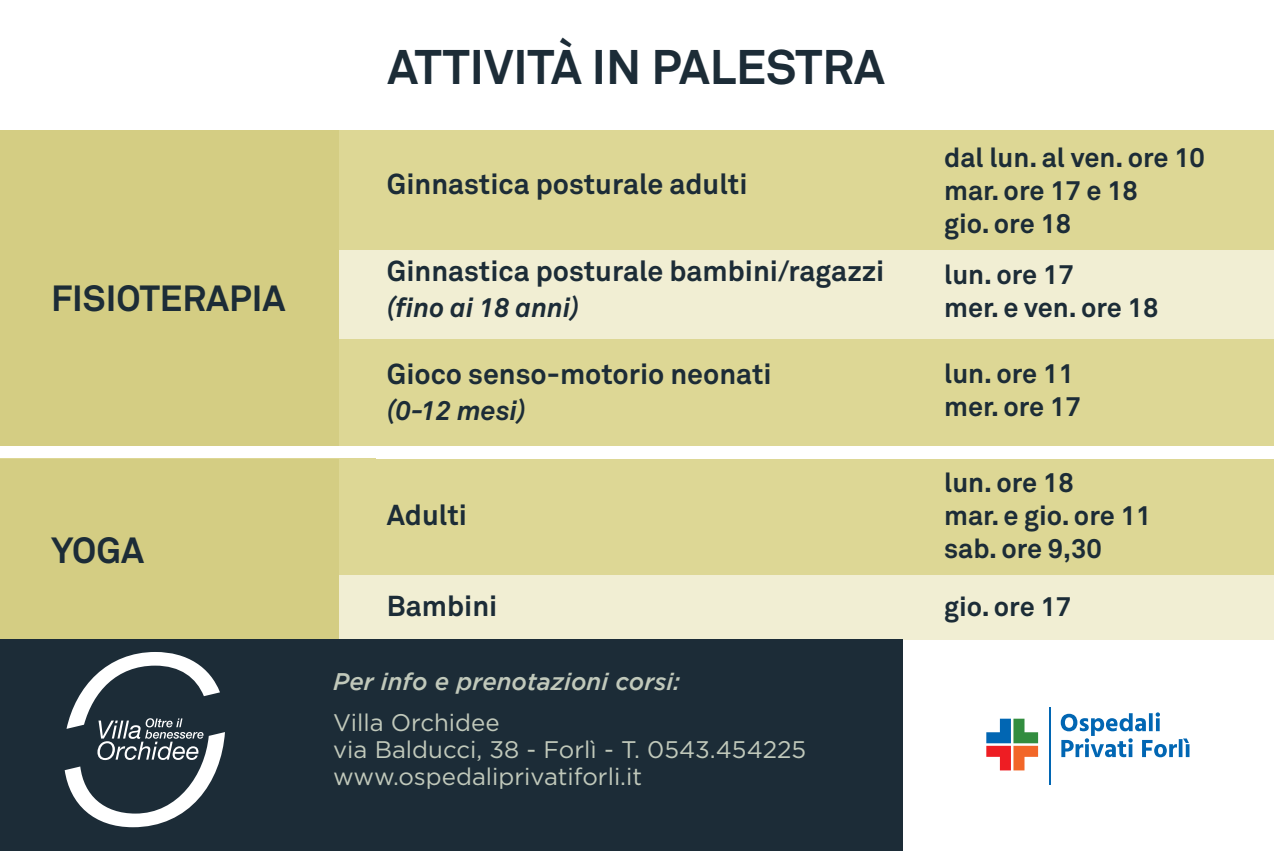
<style>
.page{position:relative;width:1274px;height:851px;background:#fff}
.page>*{position:absolute;margin:0;border:0;box-sizing:border-box;transform-origin:0 0}
.t1{font:700 48px "Akkurat Pro";color:#1c2c37}
.t2{font:700 36px "Akkurat Pro";color:#1c2c37}
.t3{font:700 28.5px "Akkurat Pro";color:#1c2c37}
.t4{font:700 27px/33px "Akkurat Pro";color:#1c2c37}
.t5{font:italic 700 27px "Akkurat Pro";color:#1c2c37}
.t6{font:24px "Gotham";color:#c1c9bb}
.t7{font:italic 500 24px "Gotham";color:#c1c9bb}
</style>
<div class="page">
<div style="left:0;top:130px;width:375px;height:316px;background:#ddd795"></div>
<div style="left:0;top:459px;width:375px;height:351px;background:#ddd795"></div>
<div style="left:0;top:130px;width:339px;height:316px;background:#d4cd83"></div>
<div style="left:0;top:459px;width:339px;height:180px;background:#d4cd83"></div>
<div style="left:375px;top:130px;width:898px;height:316px;background:#ddd795"></div>
<div style="left:375px;top:459px;width:898px;height:180px;background:#ddd795"></div>
<div style="left:339px;top:250px;width:934px;height:88px;background:#f1eed3"></div>
<div style="left:339px;top:575px;width:934px;height:64px;background:#f1eed3"></div>
<div style="left:0;top:639px;width:903px;height:212px;background:#1c2c37"></div>
<svg style="left:986px;top:718px;width:51px;height:52px"></svg>
<svg style="left:1060px;top:712px;width:129px;height:45px"></svg>
<hr style="left:1049px;top:707px;width:1px;height:77px;background:#0166b3">
<svg style="left:65px;top:652px;width:160px;height:175px"></svg>
<p class="t2" style="left:51px;top:276px;width:236px">FISIOTERAPIA</p>
<p class="t2" style="left:51px;top:528px;width:95px">YOGA</p>
<p class="t1" style="left:387px;top:38px;width:499px">ATTIVITÀ IN PALESTRA</p>
<p class="t3" style="left:387px;top:166px;width:362px">Ginnastica posturale adulti</p>
<p class="t3" style="left:387px;top:253px;width:499px">Ginnastica posturale bambini/ragazzi</p>
<p class="t5" style="left:387px;top:290px;width:194px">(fino ai 18 anni)</p>
<p class="t3" style="left:387px;top:356px;width:386px">Gioco senso-motorio neonati</p>
<p class="t5" style="left:387px;top:393px;width:141px">(0-12 mesi)</p>
<p class="t3" style="left:387px;top:497px;width:82px">Adulti</p>
<p class="t3" style="left:387px;top:588px;width:112px">Bambini</p>
<p class="t7" style="left:333px;top:668px;width:348px">Per info e prenotazioni corsi:</p>
<p class="t6" style="left:333px;top:707px;width:168px">Villa Orchidee</p>
<p class="t6" style="left:333px;top:734px;width:474px">via Balducci, 38 - Forlì - T. 0543.454225</p>
<p class="t6" style="left:333px;top:761px;width:310px">www.ospedaliprivatiforli.it</p>
<p class="t4" style="left:944px;top:141px;width:262px">dal lun. al ven. ore 10 mar. ore 17 e 18<br>gio. ore 18</p>
<p class="t4" style="left:944px;top:258px;width:216px">lun. ore 17<br>mer. e ven. ore 18</p>
<p class="t4" style="left:944px;top:357px;width:138px">lun. ore 11 mer. ore 17</p>
<p class="t4" style="left:944px;top:466px;width:208px">lun. ore 18<br>mar. e gio. ore 11 sab. ore 9,30</p>
<p class="t4" style="left:944px;top:590px;width:128px">gio. ore 17</p>
</div>
